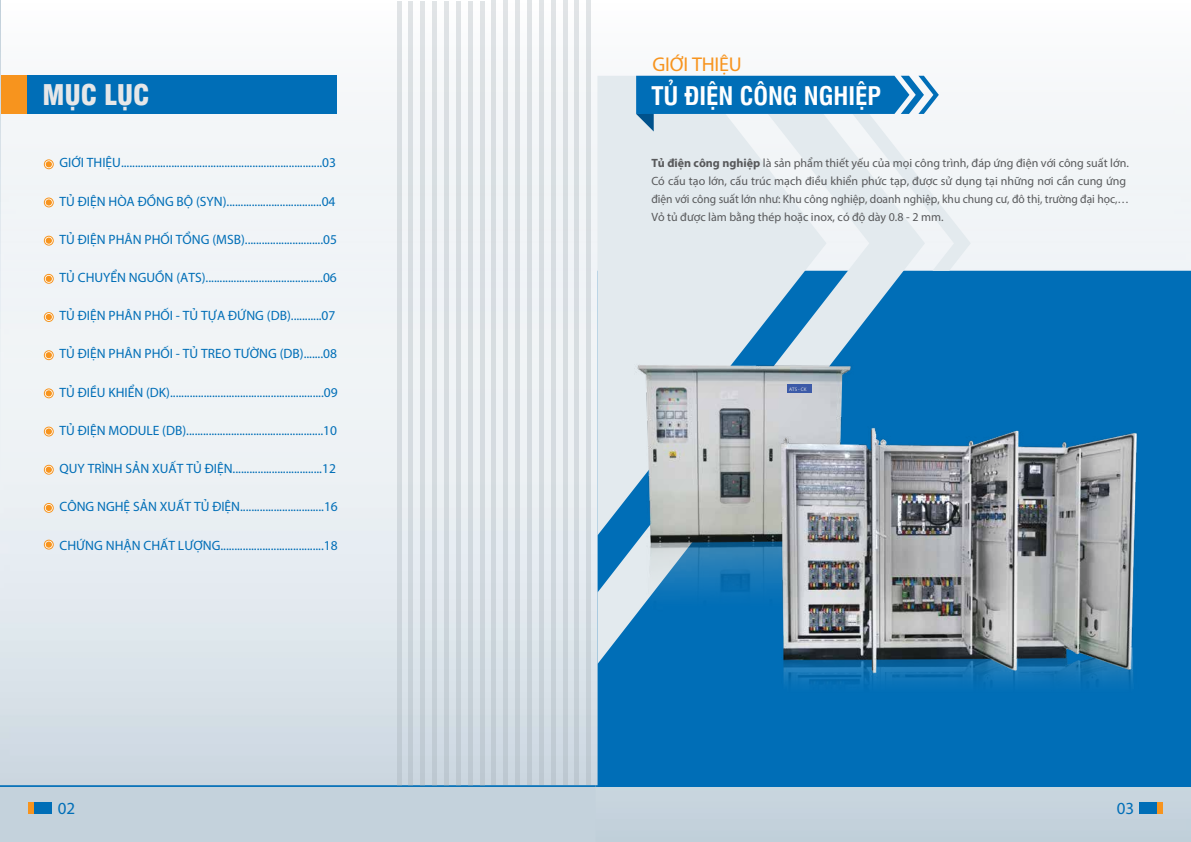
<style>
.page{position:relative;width:1191px;height:842px;background:#fff}
.page>*{position:absolute;margin:0;border:0;box-sizing:border-box;transform-origin:0 0}
.t1{font:27.8px "UTM Swiss 721 Black Condensed";letter-spacing:-.01em;color:#e6e7e8}
.t2{font:700 25px "UTM Swiss Condensed";color:#fff}
.t3{font:20px "Myriad Pro";letter-spacing:-.01em;color:#f7941e}
.t4{font:17px "Myriad Pro";color:#006eb7}
.t5{font:13.5px "Myriad Pro";color:#006eb7}
.t6{font:12px/18px "Myriad Pro";color:#58595b}
.t7{font:5px "Myriad Pro";color:#dbdce2}
.s1{font-weight:700}
</style>
<div class="page">
<img style="left:0;top:0;width:597px;height:785px">
<div style="left:1px;top:0;width:1190px;height:516px;background:linear-gradient(to right,#f1f4f6,#f8fafb)"></div>
<div style="left:2px;top:75px;width:25px;height:38px;background:#f7941e"></div>
<div style="left:27px;top:75px;width:309px;height:38px;background:#006eb7"></div>
<div style="left:44px;top:160px;width:9px;height:9px;border:1px solid #f7941e;border-radius:50%"></div>
<svg style="left:46px;top:161px;width:6px;height:6px"></svg>
<div style="left:44px;top:198px;width:9px;height:9px;background:#fac687;border-radius:50%"></div>
<div style="left:44px;top:198px;width:9px;height:9px;border:1px solid #f7941e;border-radius:50%"></div>
<div style="left:46px;top:199px;width:6px;height:7px;background:#f7941e;border-radius:50%"></div>
<div style="left:44px;top:236px;width:9px;height:9px;border:1px solid #f7941e;border-radius:50%"></div>
<div style="left:46px;top:237px;width:6px;height:7px;background:#f7941e;border-radius:50%"></div>
<div style="left:44px;top:274px;width:9px;height:9px;border:1px solid #f7941e;border-radius:50%"></div>
<svg style="left:46px;top:276px;width:6px;height:6px"></svg>
<div style="left:44px;top:312px;width:9px;height:10px;border:1px solid #f7941e;border-radius:50%"></div>
<svg style="left:46px;top:314px;width:6px;height:6px"></svg>
<div style="left:44px;top:350px;width:9px;height:10px;border:1px solid #f7941e;border-radius:50%"></div>
<svg style="left:46px;top:352px;width:6px;height:6px"></svg>
<div style="left:44px;top:389px;width:9px;height:9px;border:1px solid #f7941e;border-radius:50%"></div>
<svg style="left:46px;top:390px;width:6px;height:6px"></svg>
<div style="left:44px;top:427px;width:9px;height:9px;border:1px solid #f7941e;border-radius:50%"></div>
<svg style="left:46px;top:428px;width:6px;height:6px"></svg>
<div style="left:44px;top:465px;width:9px;height:9px;border:1px solid #f7941e;border-radius:50%"></div>
<div style="left:46px;top:466px;width:6px;height:7px;background:#f7941e;border-radius:50%"></div>
<div style="left:44px;top:503px;width:9px;height:9px;border:1px solid #f7941e;border-radius:50%"></div>
<svg style="left:46px;top:505px;width:6px;height:6px"></svg>
<div style="left:44px;top:540px;width:9px;height:9px;border:1px solid #f7941e;border-radius:50%"></div>
<svg style="left:46px;top:541px;width:6px;height:6px"></svg>
<div style="left:0;top:785px;width:1191px;height:57px;background:#c4d2dc"></div>
<div style="left:28px;top:802px;width:24px;height:12px;background:#006eb7"></div>
<div style="left:28px;top:802px;width:6px;height:12px;background:#f7941e"></div>
<div style="left:1139px;top:802px;width:23px;height:12px;background:#006eb7"></div>
<div style="left:1157px;top:802px;width:5px;height:12px;background:#f7941e"></div>
<div style="left:597px;top:271px;width:594px;height:516px;background:#006eb7"></div>
<svg style="left:492px;top:0;width:4px;height:784px;background:#d2d9de"></svg>
<svg style="left:503px;top:0;width:5px;height:784px;background:#d2d9de"></svg>
<svg style="left:515px;top:0;width:5px;height:784px;background:#d2d9de"></svg>
<svg style="left:527px;top:0;width:4px;height:784px;background:#d2d9de"></svg>
<svg style="left:539px;top:0;width:4px;height:784px;background:#d2d9de"></svg>
<svg style="left:551px;top:0;width:4px;height:784px;background:#d2d9de"></svg>
<svg style="left:563px;top:0;width:4px;height:784px;background:#d2d9de"></svg>
<svg style="left:575px;top:0;width:4px;height:784px;background:#d2d9de"></svg>
<svg style="left:586px;top:0;width:5px;height:784px;background:#d2d9de"></svg>
<svg style="left:397px;top:1px;width:4px;height:784px;background:#d2d9de"></svg>
<svg style="left:409px;top:1px;width:4px;height:784px;background:#d2d9de"></svg>
<svg style="left:421px;top:1px;width:4px;height:784px;background:#d2d9de"></svg>
<svg style="left:432px;top:1px;width:5px;height:784px;background:#d2d9de"></svg>
<svg style="left:444px;top:1px;width:5px;height:784px;background:#d2d9de"></svg>
<svg style="left:456px;top:1px;width:4px;height:784px;background:#d2d9de"></svg>
<svg style="left:468px;top:1px;width:4px;height:784px;background:#d2d9de"></svg>
<svg style="left:480px;top:1px;width:4px;height:784px;background:#d2d9de"></svg>
<svg style="left:597px;top:114px;width:328px;height:550px;background:#9ec4dd"></svg>
<img style="left:617px;top:352px;width:255px;height:308px">
<div style="left:786px;top:384px;width:25px;height:9px;background:#3c5aa8"></div>
<svg style="left:636px;top:76px;width:334px;height:195px"></svg>
<img style="left:706px;top:413px;width:485px;height:376px">
<h1 class="t1" style="left:43px;top:73px;width:109px">MỤC LỤC</h1>
<p class="t5" style="left:60px;top:154px;width:278px">GIỚI THIỆU........................................................................03</p>
<p class="t5" style="left:60px;top:193px;width:277px">TỦ ĐIỆN HÒA ĐỒNG BỘ (SYN)..................................04</p>
<p class="t5" style="left:60px;top:231px;width:279px">TỦ ĐIỆN PHÂN PHỐI TỔNG (MSB)............................05</p>
<p class="t5" style="left:60px;top:269px;width:279px">TỦ CHUYỂN NGUỒN (ATS)..........................................06</p>
<p class="t5" style="left:60px;top:307px;width:277px">TỦ ĐIỆN PHÂN PHỐI - TỦ TỰA ĐỨNG (DB)...........07</p>
<p class="t5" style="left:60px;top:345px;width:279px">TỦ ĐIỆN PHÂN PHỐI - TỦ TREO TƯỜNG (DB).......08</p>
<p class="t5" style="left:60px;top:384px;width:280px">TỦ ĐIỀU KHIỂN (DK).......................................................09</p>
<p class="t5" style="left:60px;top:422px;width:279px">TỦ ĐIỆN MODULE (DB).................................................10</p>
<p class="t5" style="left:60px;top:460px;width:278px">QUY TRÌNH SẢN XUẤT TỦ ĐIỆN................................12</p>
<p class="t5" style="left:60px;top:498px;width:280px">CÔNG NGHỆ SẢN XUẤT TỦ ĐIỆN..............................16</p>
<p class="t5" style="left:60px;top:537px;width:280px">CHỨNG NHẬN CHẤT LƯỢNG.....................................18</p>
<h3 class="t3" style="left:652px;top:52px;width:91px">GIỚI THIỆU</h3>
<h2 class="t2" style="left:651px;top:77px;width:231px">TỦ ĐIỆN CÔNG NGHIỆP</h2>
<p class="t6" style="left:651px;top:154px;width:479px"><span class="s1">Tủ điện công nghiệp</span> là sản phẩm thiết yếu của mọi công trình, đáp ứng điện với công suất lớn.<br>Có cấu tạo lớn, cấu trúc mạch điều khiển phức tạp, được sử dụng tại những nơi cần cung ứng điện với công suất lớn như: Khu công nghiệp, doanh nghiệp, khu chung cư, đô thị, trường đại học,… Vỏ tủ được làm bằng thép hoặc inox, có độ dày 0.8 - 2 mm.</p>
<p class="t7" style="left:789px;top:386px;width:19px">ATS - CK</p>
<p class="t4" style="left:58px;top:797px;width:19px">02</p>
<p class="t4" style="left:1116px;top:797px;width:19px">03</p>
</div>
